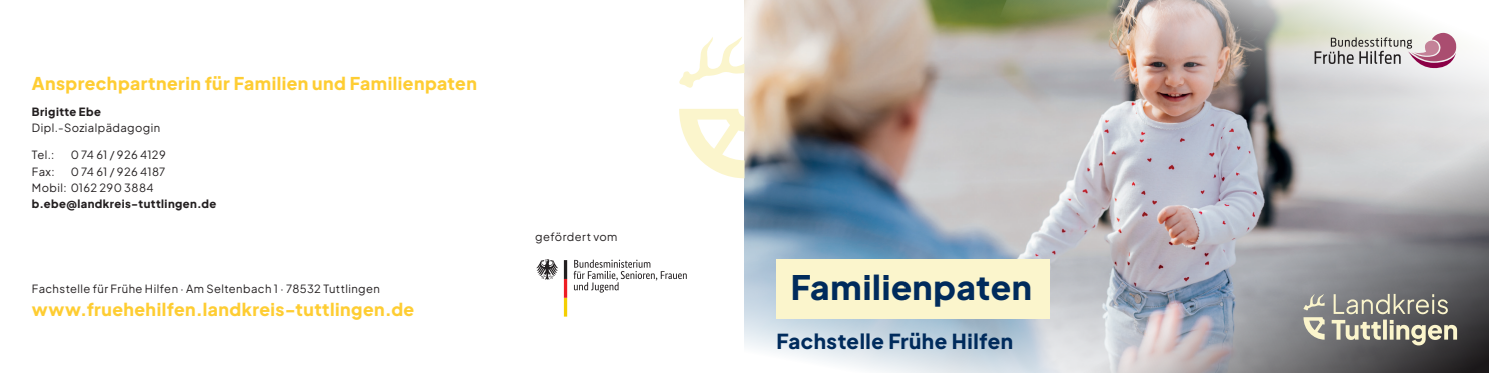
<style>
.page{position:relative;width:1489px;height:373px;background:#fff}
.page>*{position:absolute;margin:0;border:0;box-sizing:border-box;transform-origin:0 0}
.t1{font:800 33.5px "Plus Jakarta Sans";letter-spacing:.02em;color:#002b5c}
.t2{font:800 20.5px "Plus Jakarta Sans";letter-spacing:.025em;color:#002b5c}
.t3{font:800 17.5px "Plus Jakarta Sans";letter-spacing:.025em;color:#fecd33}
.t4{font:11.25px/16.2px "Plus Jakarta Sans";letter-spacing:.035em;color:#231f20}
.t5{font:800 11.25px "Plus Jakarta Sans";letter-spacing:.04em;color:#231f20}
</style>
<div class="page">
<img style="left:744px;top:0;width:161px;height:155px">
<svg style="left:741px;top:155px;width:164px;height:217px;background:#8ba6bc"></svg>
<div style="left:776px;top:258px;width:274px;height:60px;background:#fbf5cc"></div>
<svg style="left:573px;top:259px;width:113px;height:33px"></svg>
<svg style="left:536px;top:259px;width:22px;height:20px"></svg>
<svg style="left:564px;top:260px;width:3px;height:56px"></svg>
<svg style="left:679px;top:109px;width:65px;height:69px"></svg>
<svg style="left:679px;top:37px;width:65px;height:51px"></svg>
<img style="left:905px;top:0;width:583px;height:372px">
<svg style="left:1303px;top:316px;width:21px;height:23px"></svg>
<svg style="left:1303px;top:293px;width:21px;height:17px"></svg>
<svg style="left:1331px;top:319px;width:125px;height:26px;background:#918e81"></svg>
<svg style="left:1333px;top:293px;width:114px;height:20px;background:#8d8c85"></svg>
<h3 class="t3" style="left:32px;top:69px;width:446px">Ansprechpartnerin für Familien und Familienpaten</h3>
<p class="t5" style="left:32px;top:102px;width:71px">Brigitte Ebe</p>
<p class="t4" style="left:32px;top:118px;width:130px">Dipl.-Sozialpädagogin</p>
<p class="t4" style="left:32px;top:145px;width:24px">Tel.:</p>
<p class="t4" style="left:71px;top:145px;width:97px">0 74 61 / 926 4129</p>
<p class="t4" style="left:32px;top:162px;width:24px">Fax:</p>
<p class="t4" style="left:32px;top:162px;width:135px;text-indent:39px">0 74 61 / 926 4187<br>Mobil: 0162 290 3884</p>
<p class="t5" style="left:32px;top:194px;width:186px">b.ebe@landkreis-tuttlingen.de</p>
<p class="t4" style="left:32px;top:279px;width:349px">Fachstelle für Frühe Hilfen · Am Seltenbach 1 · 78532 Tuttlingen</p>
<h3 class="t3" style="left:32px;top:294px;width:384px">www.fruehehilfen.landkreis-tuttlingen.de</h3>
<p class="t4" style="left:535px;top:227px;width:84px">gefördert vom</p>
<h1 class="t1" style="left:790px;top:259px;width:243px">Familienpaten</h1>
<h2 class="t2" style="left:776px;top:323px;width:238px">Fachstelle Frühe Hilfen</h2>
</div>
